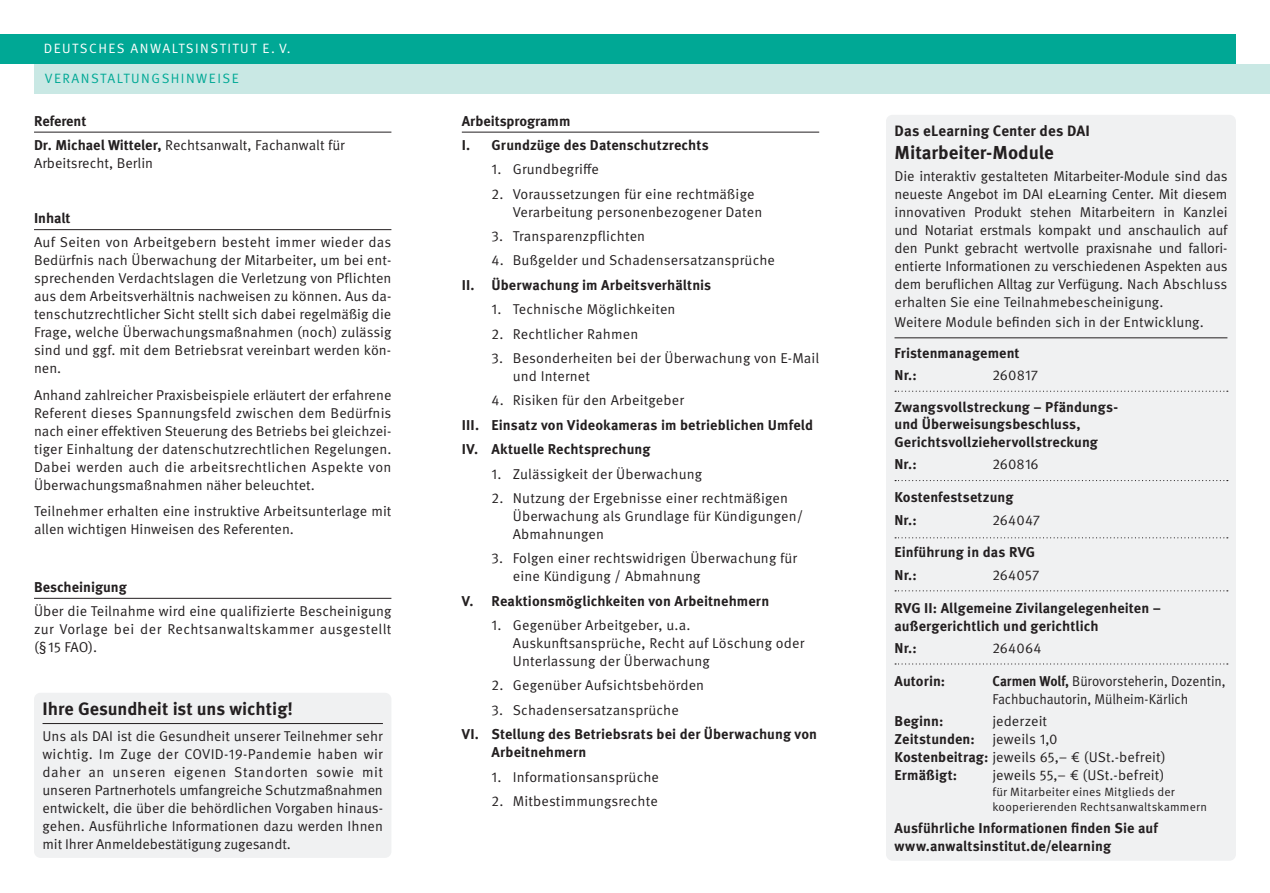
<style>
.page{position:relative;width:1270px;height:893px;background:#fff}
.page>*{position:absolute;margin:0;border:0;box-sizing:border-box;transform-origin:0 0}
.t1{font:700 18.75px "Meta OT";color:#231f20}
.t2{font:700 18px "Meta OT";letter-spacing:-.005em;color:#231f20}
.t3{font:700 15px "Meta OT";letter-spacing:.005em;color:#231f20}
.t4{font:14.25px/18px "Meta OT Norm";letter-spacing:.005em;color:#231f20}
.t5{font:700 14.25px/18px "Meta OT";letter-spacing:.005em;color:#231f20}
.t6{font:14.25px/18px "Meta OT Norm";letter-spacing:.005em;color:#231f20;scale:.93 1}
.t7{font:13.5px "Meta OT Norm";letter-spacing:.11em;color:#fff}
.t8{font:13.5px "Meta OT Norm";letter-spacing:.11em;color:#00a895}
.t9{font:12px/14.4px "Meta OT Norm";letter-spacing:.015em;color:#231f20}
.s1{font-family:"Meta OT";font-weight:700}
.s2{font-family:"Meta OT Norm";font-weight:400}
</style>
<div class="page">
<div style="left:34px;top:64px;width:1235px;height:30px;background:#c9e8e4"></div>
<div style="left:0;top:34px;width:1235px;height:30px;background:#00a895"></div>
<hr style="left:462px;top:132px;width:357px;height:1px;background:#231f20">
<hr style="left:34px;top:132px;width:357px;height:1px;background:#231f20">
<hr style="left:34px;top:229px;width:357px;height:1px;background:#231f20">
<hr style="left:34px;top:598px;width:357px;height:1px;background:#231f20">
<div style="left:34px;top:693px;width:357px;height:165px;background:#f0f1f2;border-radius:6px"></div>
<hr style="left:43px;top:723px;width:340px;height:1px;background:#231f20">
<div style="left:885px;top:115px;width:350px;height:746px;background:#f0f1f2;border-radius:6px"></div>
<hr style="left:894px;top:338px;width:333px;height:1px;background:#231f20">
<svg style="left:895px;top:391px;width:332px;height:1px"></svg>
<svg style="left:895px;top:480px;width:332px;height:1px"></svg>
<svg style="left:895px;top:537px;width:332px;height:1px"></svg>
<svg style="left:895px;top:590px;width:332px;height:1px"></svg>
<svg style="left:895px;top:663px;width:332px;height:1px"></svg>
<p class="t7" style="left:44px;top:40px;width:248px">DEUTSCHES ANWALTSINSTITUT E. V.</p>
<p class="t8" style="left:45px;top:70px;width:195px">VERANSTALTUNGSHINWEISE</p>
<p class="t5" style="left:34px;top:112px;width:54px">Referent</p>
<p class="t4" style="left:34px;top:136px;width:312px"><span class="s1">Dr. Michael Witteler,</span> Rechtsanwalt, Fachanwalt für<br>Arbeitsrecht, Berlin</p>
<p class="t5" style="left:34px;top:209px;width:38px">Inhalt</p>
<p class="t4" style="left:34px;top:234px;width:359px;text-align:justify">Auf Seiten von Arbeitgebern besteht immer wieder das Bedürfnis nach Überwachung der Mitarbeiter, um bei ent&shy;sprechenden Verdachtslagen die Verletzung von Pflichten aus dem Arbeitsverhältnis nachweisen zu können. Aus da&shy;tenschutzrechtlicher Sicht stellt sich dabei regelmäßig die Frage, welche Überwachungsmaßnahmen (noch) zulässig sind und ggf. mit dem Betriebsrat vereinbart werden kön&shy;nen.</p>
<p class="t4" style="left:34px;top:386px;width:359px;text-align:justify">Anhand zahlreicher Praxisbeispiele erläutert der erfahrene Referent dieses Spannungsfeld zwischen dem Bedürfnis nach einer effektiven Steuerung des Betriebs bei gleichzei&shy;tiger Einhaltung der datenschutzrechtlichen Regelungen.<br>Dabei werden auch die arbeitsrechtlichen Aspekte von Überwachungsmaßnahmen näher beleuchtet.</p>
<p class="t4" style="left:34px;top:503px;width:359px">Teilnehmer erhalten eine instruktive Arbeitsunterlage mit allen wichtigen Hinweisen des Referenten.</p>
<p class="t5" style="left:34px;top:578px;width:94px">Bescheinigung</p>
<p class="t4" style="left:34px;top:602px;width:359px;text-align:justify">Über die Teilnahme wird eine qualifizierte Bescheinigung zur Vorlage bei der Rechtsanwaltskammer ausgestellt (§15 FAO).</p>
<p class="t2" style="left:43px;top:697px;width:252px">Ihre Gesundheit ist uns wichtig!</p>
<p class="t4" style="left:43px;top:728px;width:342px;text-align:justify">Uns als DAI ist die Gesundheit unserer Teilnehmer sehr wichtig. Im Zuge der COVID-19-Pandemie haben wir daher an unseren eigenen Standorten sowie mit unseren Partnerhotels umfangreiche Schutzmaßnahmen entwickelt, die über die behördlichen Vorgaben hinaus&shy;gehen. Ausführliche Informationen dazu werden Ihnen mit Ihrer Anmeldebestätigung zugesandt.</p>
<p class="t5" style="left:462px;top:109px;width:248px;line-height:24.5px">Arbeitsprogramm<br>I. Grundzüge des Datenschutzrechts</p>
<p class="t4" style="left:491px;top:161px;width:109px">1. Grundbegriffe</p>
<p class="t4" style="left:513px;top:185px;width:251px;text-indent:-21px">2. Voraussetzungen für eine rechtmäßige<br>Verarbeitung personenbezogener Daten</p>
<p class="t4" style="left:491px;top:227px;width:155px">3. Transparenzpflichten</p>
<p class="t4" style="left:491px;top:252px;width:285px">4. Bußgelder und Schadensersatzansprüche</p>
<p class="t5" style="left:462px;top:276px;width:251px">II. Überwachung im Arbeitsverhältnis</p>
<p class="t4" style="left:491px;top:300px;width:185px">1. Technische Möglichkeiten</p>
<p class="t4" style="left:491px;top:325px;width:148px">2. Rechtlicher Rahmen</p>
<p class="t4" style="left:513px;top:349px;width:308px;text-indent:-21px">3. Besonderheiten bei der Überwachung von E-Mail und Internet</p>
<p class="t4" style="left:491px;top:392px;width:194px">4. Risiken für den Arbeitgeber</p>
<p class="t5" style="left:462px;top:413px;width:352px;line-height:24.5px">III. Einsatz von Videokameras im betrieblichen Umfeld<br>IV. Aktuelle Rechtsprechung</p>
<p class="t4" style="left:491px;top:465px;width:212px">1. Zulässigkeit der Überwachung</p>
<p class="t4" style="left:513px;top:489px;width:292px;text-indent:-21px">2. Nutzung der Ergebnisse einer rechtmäßigen<br>Überwachung als Grundlage für Kündigungen/<br>Abmahnungen</p>
<p class="t4" style="left:513px;top:550px;width:286px;text-indent:-21px">3. Folgen einer rechtswidrigen Überwachung für eine Kündigung / Abmahnung</p>
<p class="t5" style="left:462px;top:592px;width:309px">V. Reaktionsmöglichkeiten von Arbeitnehmern</p>
<p class="t4" style="left:513px;top:616px;width:293px;text-indent:-21px">1. Gegenüber Arbeitgeber, u.a.<br>Auskunftsansprüche, Recht auf Löschung oder<br>Unterlassung der Überwachung</p>
<p class="t4" style="left:491px;top:677px;width:214px">2. Gegenüber Aufsichtsbehörden</p>
<p class="t4" style="left:491px;top:701px;width:189px">3. Schadensersatzansprüche</p>
<p class="t5" style="left:491px;top:725px;width:327px;text-indent:-30px">VI. Stellung des Betriebsrats bei der Überwachung von<br>Arbeitnehmern</p>
<p class="t4" style="left:491px;top:768px;width:169px">1. Informationsansprüche</p>
<p class="t4" style="left:491px;top:792px;width:168px">2. Mitbestimmungsrechte</p>
<p class="t3" style="left:894px;top:121px;width:197px">Das eLearning Center des DAI</p>
<h1 class="t1" style="left:894px;top:140px;width:161px">Mitarbeiter-Module</h1>
<p class="t4" style="left:894px;top:167px;width:334px;text-align:justify">Die interaktiv gestalteten Mitarbeiter-Module sind das neueste Angebot im DAI eLearning Center. Mit diesem innovativen Produkt stehen Mitarbeitern in Kanzlei und Notariat erstmals kompakt und anschaulich auf den Punkt gebracht wertvolle praxisnahe und fallori&shy;entierte Informationen zu verschiedenen Aspekten aus dem beruflichen Alltag zur Verfügung. Nach Abschluss erhalten Sie eine Teilnahmebescheinigung.</p>
<p class="t4" style="left:894px;top:313px;width:311px">Weitere Module befinden sich in der Entwicklung.</p>
<p class="t5" style="left:894px;top:342px;width:127px;line-height:22.2px">Fristenmanagement<br>Nr.:</p>
<p class="t4" style="left:992px;top:366px;width:47px">260817</p>
<p class="t5" style="left:894px;top:398px;width:225px;line-height:17.5px">Zwangsvollstreckung – Pfändungs&shy;und Überweisungsbeschluss,<br>Gerichtsvollziehervollstreckung</p>
<p class="t5" style="left:894px;top:456px;width:24px">Nr.:</p>
<p class="t4" style="left:992px;top:456px;width:48px">260816</p>
<p class="t5" style="left:894px;top:486px;width:120px;line-height:22.2px">Kostenfestsetzung<br>Nr.:</p>
<p class="t4" style="left:992px;top:511px;width:49px">264047</p>
<p class="t5" style="left:894px;top:541px;width:142px;line-height:22.2px">Einführung in das RVG<br>Nr.:</p>
<p class="t4" style="left:992px;top:566px;width:48px">264057</p>
<p class="t5" style="left:894px;top:599px;width:268px">RVG II: Allgemeine Zivilangelegenheiten – außergerichtlich und gerichtlich</p>
<p class="t5" style="left:894px;top:639px;width:24px">Nr.:</p>
<p class="t4" style="left:992px;top:639px;width:51px">264064</p>
<p class="t5" style="left:894px;top:672px;width:52px">Autorin:</p>
<p class="t6" style="left:992px;top:672px;width:252px"><span class="s1">Carmen Wolf,</span> Bürovorsteherin, Dozentin,<br>Fachbuchautorin, Mülheim-Kärlich</p>
<p class="t5" style="left:894px;top:712px;width:50px">Beginn:</p>
<p class="t4" style="left:992px;top:712px;width:56px">jederzeit</p>
<p class="t5" style="left:894px;top:730px;width:165px">Zeitstunden: <span class="s2">jeweils 1,0</span></p>
<p class="t4" style="left:894px;top:748px;width:272px"><span class="s1">Kostenbeitrag:</span> jeweils 65,– € (USt.-befreit)</p>
<p class="t5" style="left:894px;top:766px;width:64px">Ermäßigt:</p>
<p class="t4" style="left:992px;top:766px;width:173px">jeweils 55,– € (USt.-befreit)</p>
<p class="t9" style="left:992px;top:785px;width:216px">für Mitarbeiter eines Mitglieds der kooperierenden Rechtsanwaltskammern</p>
<p class="t5" style="left:894px;top:819px;width:265px">Ausführliche Informationen finden Sie auf www.anwaltsinstitut.de/elearning</p>
</div>
